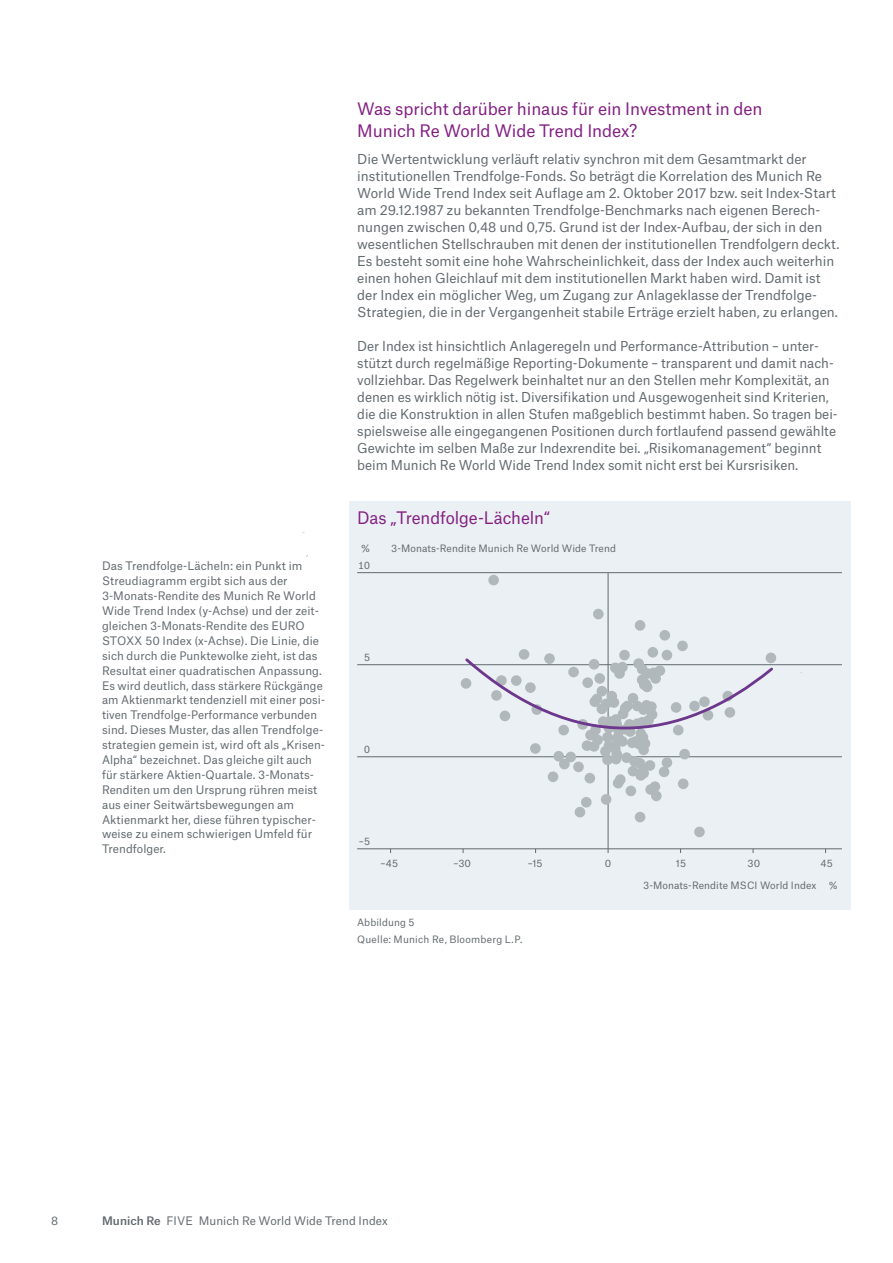
<style>
.page{position:relative;width:893px;height:1263px;background:#fff}
.page>*{position:absolute;margin:0;border:0;box-sizing:border-box;transform-origin:0 0}
.t1{font:16.5px/21.3px "Munich Re";letter-spacing:-.005em;color:#831f82}
.t2{font:13.2px/17px "Munich Re";color:#626a6e}
.t3{font:11.25px/14.9px "Munich Re";letter-spacing:.005em;color:#626a6e}
.t4{font:9.75px/17px "Munich Re";letter-spacing:.01em;color:#626a6e}
.s1{font-weight:500}
</style>
<div class="page">
<div style="left:349px;top:502px;width:501px;height:408px;background:#ebf0f4"></div>
<hr style="left:357px;top:572px;width:485px;height:1px;background:#626a6e">
<hr style="left:357px;top:664px;width:485px;height:1px;background:#626a6e">
<hr style="left:357px;top:756px;width:485px;height:1px;background:#626a6e">
<hr style="left:357px;top:848px;width:485px;height:1px;background:#626a6e">
<hr style="left:608px;top:573px;width:1px;height:275px;background:#626a6e">
<div style="left:645px;top:760px;width:10px;height:11px;background:#b1b8bc;border-radius:50%"></div>
<div style="left:650px;top:781px;width:10px;height:11px;background:#b1b8bc;border-radius:50%"></div>
<div style="left:635px;top:758px;width:10px;height:11px;background:#b1b8bc;border-radius:50%"></div>
<div style="left:647px;top:647px;width:11px;height:10px;background:#b1b8bc;border-radius:50%"></div>
<div style="left:635px;top:620px;width:10px;height:11px;background:#b1b8bc;border-radius:50%"></div>
<div style="left:488px;top:575px;width:11px;height:10px;background:#b1b8bc;border-radius:50%"></div>
<div style="left:611px;top:749px;width:11px;height:10px;background:#b1b8bc;border-radius:50%"></div>
<div style="left:619px;top:650px;width:11px;height:10px;background:#b1b8bc;border-radius:50%"></div>
<div style="left:662px;top:650px;width:10px;height:10px;background:#b1b8bc;border-radius:50%"></div>
<div style="left:659px;top:630px;width:11px;height:11px;background:#b1b8bc;border-radius:50%"></div>
<div style="left:581px;top:797px;width:11px;height:10px;background:#b1b8bc;border-radius:50%"></div>
<div style="left:679px;top:749px;width:11px;height:10px;background:#b1b8bc;border-radius:50%"></div>
<div style="left:635px;top:812px;width:10px;height:10px;background:#b1b8bc;border-radius:50%"></div>
<div style="left:766px;top:653px;width:10px;height:10px;background:#b1b8bc;border-radius:50%"></div>
<svg style="left:544px;top:653px;width:11px;height:11px"></svg>
<div style="left:678px;top:778px;width:10px;height:11px;background:#b1b8bc;border-radius:50%"></div>
<div style="left:601px;top:794px;width:10px;height:11px;background:#b1b8bc;border-radius:50%"></div>
<div style="left:461px;top:678px;width:10px;height:11px;background:#b1b8bc;border-radius:50%"></div>
<div style="left:600px;top:746px;width:11px;height:11px;background:#b9bfc3;border-radius:50%"></div>
<div style="left:677px;top:641px;width:11px;height:10px;background:#b1b8bc;border-radius:50%"></div>
<div style="left:615px;top:774px;width:11px;height:11px;background:#b1b8bc;border-radius:50%"></div>
<div style="left:621px;top:752px;width:11px;height:11px;background:#b1b8bc;border-radius:50%"></div>
<div style="left:638px;top:766px;width:10px;height:10px;background:#b1b8bc;border-radius:50%"></div>
<div style="left:611px;top:754px;width:10px;height:10px;background:#b1b8bc;border-radius:50%"></div>
<div style="left:519px;top:649px;width:10px;height:11px;background:#b1b8bc;border-radius:50%"></div>
<div style="left:559px;top:759px;width:11px;height:10px;background:#b1b8bc;border-radius:50%"></div>
<div style="left:694px;top:827px;width:11px;height:10px;background:#b1b8bc;border-radius:50%"></div>
<div style="left:553px;top:751px;width:11px;height:10px;background:#b1b8bc;border-radius:50%"></div>
<div style="left:638px;top:768px;width:11px;height:10px;background:#b1b8bc;border-radius:50%"></div>
<div style="left:573px;top:761px;width:11px;height:11px;background:#b1b8bc;border-radius:50%"></div>
<div style="left:645px;top:784px;width:11px;height:11px;background:#b1b8bc;border-radius:50%"></div>
<div style="left:659px;top:766px;width:10px;height:11px;background:#b1b8bc;border-radius:50%"></div>
<div style="left:613px;top:778px;width:10px;height:10px;background:#b1b8bc;border-radius:50%"></div>
<div style="left:593px;top:609px;width:11px;height:10px;background:#b1b8bc;border-radius:50%"></div>
<div style="left:575px;top:807px;width:10px;height:10px;background:#b1b8bc;border-radius:50%"></div>
<div style="left:565px;top:752px;width:11px;height:10px;background:#b1b8bc;border-radius:50%"></div>
<div style="left:628px;top:766px;width:10px;height:10px;background:#b1b8bc;border-radius:50%"></div>
<div style="left:651px;top:790px;width:11px;height:11px;background:#b1b8bc;border-radius:50%"></div>
<div style="left:635px;top:770px;width:11px;height:11px;background:#b1b8bc;border-radius:50%"></div>
<div style="left:602px;top:754px;width:11px;height:11px;background:#b1b8bc;border-radius:50%"></div>
<div style="left:626px;top:786px;width:10px;height:10px;background:#b1b8bc;border-radius:50%"></div>
<div style="left:584px;top:773px;width:11px;height:10px;background:#b1b8bc;border-radius:50%"></div>
<div style="left:548px;top:771px;width:10px;height:11px;background:#b1b8bc;border-radius:50%"></div>
<div style="left:662px;top:757px;width:10px;height:11px;background:#b1b8bc;border-radius:50%"></div>
<div style="left:629px;top:756px;width:11px;height:10px;background:#b1b8bc;border-radius:50%"></div>
<svg style="left:463px;top:656px;width:313px;height:99px"></svg>
<p class="t1" style="left:357px;top:97px;width:407px">Was spricht darüber hinaus für ein Investment in den<br>Munich Re World Wide Trend Index?</p>
<p class="t2" style="left:357px;top:149px;width:484px">Die Wertentwicklung verläuft relativ synchron mit dem Gesamtmarkt der institutionellen Trendfolge-Fonds. So beträgt die Korrelation des Munich Re World Wide Trend Index seit Auflage am 2. Oktober 2017 bzw. seit Index-Start am 29.12.1987 zu bekannten Trendfolge-Benchmarks nach eigenen Berech&shy;nungen zwischen 0,48 und 0,75. Grund ist der Index-Aufbau, der sich in den wesentlichen Stellschrauben mit denen der institutionellen Trendfolgern deckt.<br>Es besteht somit eine hohe Wahrscheinlichkeit, dass der Index auch weiterhin einen hohen Gleichlauf mit dem institutionellen Markt haben wird. Damit ist der Index ein möglicher Weg, um Zugang zur Anlageklasse der Trendfolge-Strategien, die in der Vergangenheit stabile Erträge erzielt haben, zu erlangen.</p>
<p class="t2" style="left:357px;top:336px;width:482px">Der Index ist hinsichtlich Anlageregeln und Performance-Attribution – unter&shy;stützt durch regelmäßige Reporting-Dokumente – transparent und damit nach&shy;vollziehbar. Das Regelwerk beinhaltet nur an den Stellen mehr Komplexität, an denen es wirklich nötig ist. Diversifikation und Ausgewogenheit sind Kriterien, die die Konstruktion in allen Stufen maßgeblich bestimmt haben. So tragen bei&shy;spielsweise alle eingegangenen Positionen durch fortlaufend passend gewählte Gewichte im selben Maße zur Indexrendite bei. „Risikomanagement“ beginnt beim Munich Re World Wide Trend Index somit nicht erst bei Kursrisiken.</p>
<p class="t1" style="left:357px;top:505px;width:194px">Das „Trendfolge-Lächeln“</p>
<p class="t3" style="left:102px;top:557px;width:225px">Das Trendfolge-Lächeln: ein Punkt im Streudiagramm ergibt sich aus der 3-Monats-Rendite des Munich Re World Wide Trend Index (y-Achse) und der zeit&shy;gleichen 3-Monats-Rendite des EURO STOXX 50 Index (x-Achse). Die Linie, die sich durch die Punktewolke zieht, ist das Resultat einer quadratischen Anpassung.<br>Es wird deutlich, dass stärkere Rückgänge am Aktienmarkt tendenziell mit einer posi&shy;tiven Trendfolge-Performance verbunden sind. Dieses Muster, das allen Trendfolge&shy;strategien gemein ist, wird oft als „Krisen-Alpha“ bezeichnet. Das gleiche gilt auch für stärkere Aktien-Quartale. 3-Monats-Renditen um den Ursprung rühren meist aus einer Seitwärtsbewegungen am Aktienmarkt her, diese führen typischer&shy;weise zu einem schwierigen Umfeld für Trendfolger.</p>
<p class="t4" style="left:361px;top:539px;width:10px">%</p>
<p class="t4" style="left:358px;top:556px;width:13px">10</p>
<p class="t4" style="left:391px;top:539px;width:226px">3-Monats-Rendite Munich Re World Wide Trend</p>
<p class="t4" style="left:364px;top:648px;width:7px">5</p>
<p class="t4" style="left:364px;top:740px;width:7px">0</p>
<p class="t4" style="left:359px;top:832px;width:12px">–5</p>
<p class="t4" style="left:381px;top:853px;width:19px">–45</p>
<p class="t4" style="left:453px;top:853px;width:19px">–30</p>
<p class="t4" style="left:528px;top:853px;width:16px">–15</p>
<p class="t4" style="left:605px;top:853px;width:8px">0</p>
<p class="t4" style="left:676px;top:853px;width:12px">15</p>
<p class="t4" style="left:747px;top:853px;width:14px">30</p>
<p class="t4" style="left:821px;top:853px;width:14px">45</p>
<p class="t4" style="left:643px;top:875px;width:175px">3-Monats-Rendite MSCI World Index</p>
<p class="t4" style="left:829px;top:875px;width:10px">%</p>
<p class="t4" style="left:357px;top:913px;width:167px">Abbildung 5<br>Quelle: Munich Re, Bloomberg L.P.</p>
<p class="t3" style="left:51px;top:1212px;width:9px">8</p>
<p class="t3" style="left:102px;top:1212px;width:287px"><span class="s1">Munich Re</span> FIVE Munich Re World Wide Trend Index</p>
</div>
